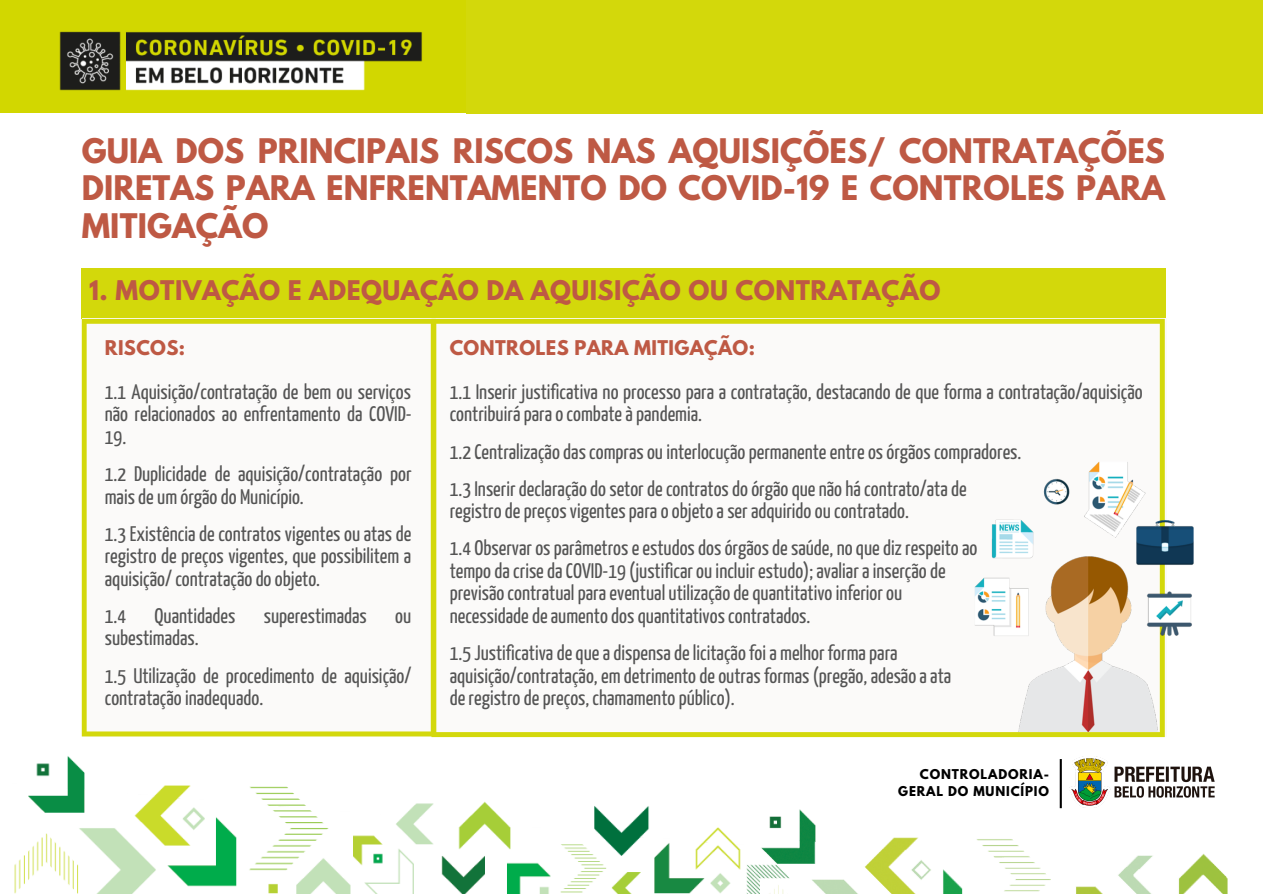
<style>
.page{position:relative;width:1263px;height:894px;background:#fff}
.page>*{position:absolute;margin:0;border:0;box-sizing:border-box;transform-origin:0 0}
.t1{font:700 30px/37.7px "League Spartan";letter-spacing:.005em;color:#be5944;text-align:justify}
.t2{font:700 24px "League Spartan";letter-spacing:.02em;color:#be5944}
.t3{font:21px/22.5px "Yanone Kaffeesatz";color:#545454}
.t4{font:700 18px "League Spartan";letter-spacing:.02em;color:#be5944}
.t5{font:700 12px/16.8px "League Spartan";letter-spacing:.07em;color:#000;text-align:right}
</style>
<div class="page">
<img style="left:0;top:0;width:466px;height:112px">
<div style="left:466px;top:0;width:796px;height:113px;background:#d3d80b"></div>
<img style="left:14px;top:736px;width:817px;height:157px">
<img style="left:756px;top:784px;width:472px;height:109px">
<svg style="left:1060px;top:759px;width:2px;height:49px"></svg>
<img style="left:1069px;top:756px;width:145px;height:52px">
<div style="left:82px;top:269px;width:1084px;height:50px;background:#d3d80b"></div>
<svg style="left:436px;top:319px;width:729px;height:417px"></svg>
<svg style="left:82px;top:319px;width:354px;height:417px"></svg>
<img style="left:929px;top:414px;width:265px;height:317px">
<h1 class="t1" style="left:82px;top:135px;width:1085px">GUIA DOS PRINCIPAIS RISCOS NAS AQUISIÇÕES/ CONTRATAÇÕES DIRETAS PARA ENFRENTAMENTO DO COVID-19 E CONTROLES PARA MITIGAÇÃO</h1>
<p class="t2" style="left:89px;top:278px;width:853px">1. MOTIVAÇÃO E ADEQUAÇÃO DA AQUISIÇÃO OU CONTRATAÇÃO</p>
<p class="t4" style="left:105px;top:338px;width:82px">RISCOS:</p>
<p class="t4" style="left:450px;top:338px;width:307px">CONTROLES PARA MITIGAÇÃO:</p>
<p class="t3" style="left:450px;top:379px;width:694px">1.1 Inserir justificativa no processo para a contratação, destacando de que forma a contratação/aquisição contribuirá para o combate à pandemia.</p>
<p class="t3" style="left:450px;top:432px;width:573px;line-height:37px">1.2 Centralização das compras ou interlocução permanente entre os órgãos compradores.<br>1.3 Inserir declaração do setor de contratos do órgão que não há contrato/ata de</p>
<p class="t3" style="left:450px;top:491px;width:529px;line-height:37px">registro de preços vigentes para o objeto a ser adquirido ou contratado.<br>1.4 Observar os parâmetros e estudos dos órgãos de saúde, no que diz respeito ao</p>
<p class="t3" style="left:450px;top:558px;width:497px">tempo da crise da COVID-19 (justificar ou incluir estudo); avaliar a inserção de previsão contratual para eventual utilização de quantitativo inferior ou necessidade de aumento dos quantitativos contratados.</p>
<p class="t3" style="left:450px;top:640px;width:503px">1.5 Justificativa de que a dispensa de licitação foi a melhor forma para aquisição/contratação, em detrimento de outras formas (pregão, adesão a ata de registro de preços, chamamento público).</p>
<p class="t3" style="left:105px;top:379px;width:308px;text-align:justify">1.1 Aquisição/contratação de bem ou serviços não relacionados ao enfrentamento da COVID-19.</p>
<p class="t3" style="left:105px;top:462px;width:308px">1.2 Duplicidade de aquisição/contratação por mais de um órgão do Município.</p>
<p class="t3" style="left:105px;top:521px;width:308px;text-align:justify">1.3 Existência de contratos vigentes ou atas de registro de preços vigentes, que possibilitem a aquisição/ contratação do objeto.</p>
<p class="t3" style="left:105px;top:603px;width:23px">1.4</p>
<p class="t3" style="left:155px;top:603px;width:82px">Quantidades</p>
<p class="t3" style="left:264px;top:603px;width:105px">superestimadas</p>
<p class="t3" style="left:395px;top:603px;width:18px">ou</p>
<p class="t3" style="left:105px;top:618px;width:308px;line-height:37px">subestimadas.<br>1.5 Utilização de procedimento de aquisição/</p>
<p class="t3" style="left:105px;top:685px;width:160px">contratação inadequado.</p>
<p class="t5" style="left:898px;top:767px;width:152px">CONTROLADORIA-<br>GERAL DO MUNICÍPIO</p>
</div>
